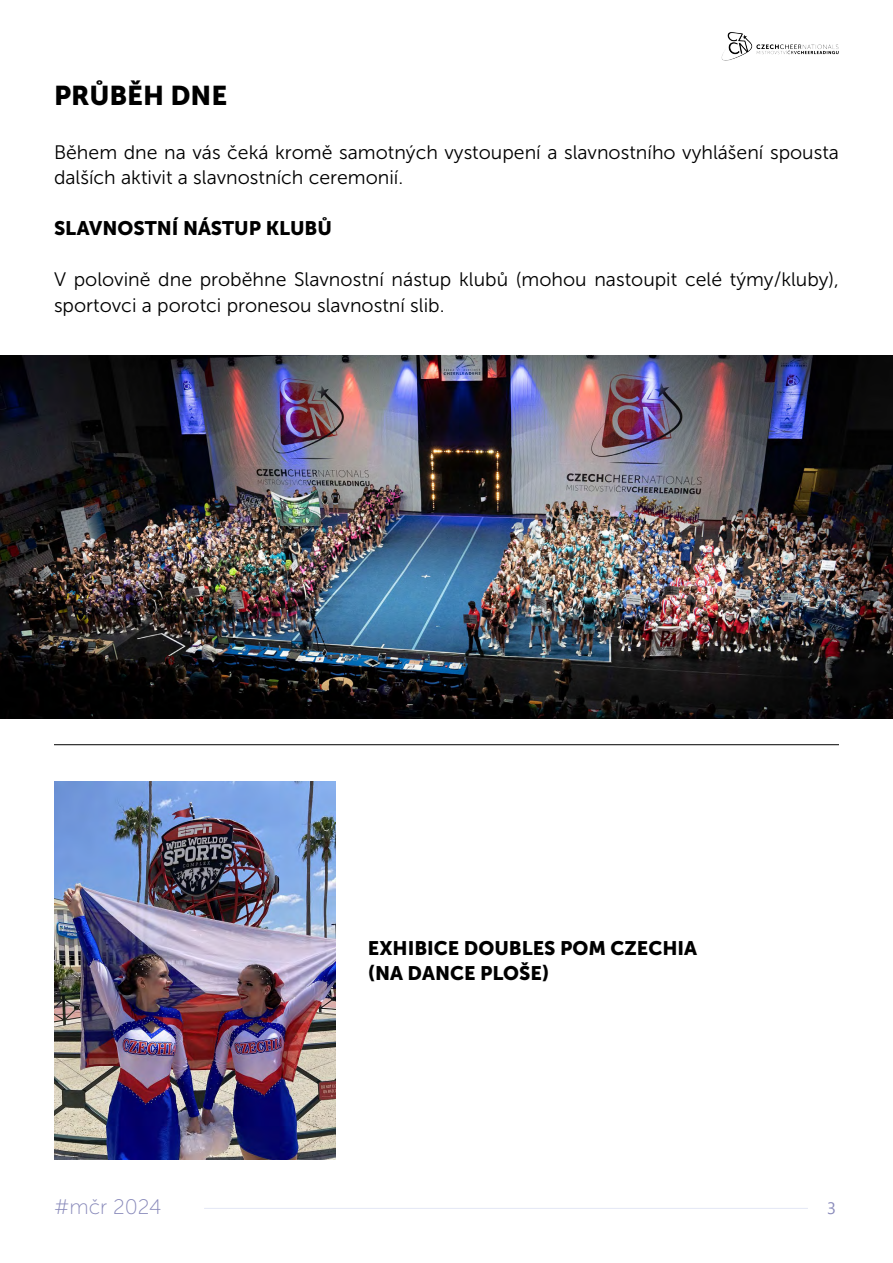
<style>
.page{position:relative;width:893px;height:1263px;background:#fff}
.page>*{position:absolute;margin:0;border:0;box-sizing:border-box;transform-origin:0 0}
.t1{font:27px "Museo Sans 900";color:#000}
.t2{font:21px "Museo Sans 100";color:#8889ba}
.t3{font:19.5px/25.5px "Museo Sans 300";color:#000}
.t4{font:19.5px "Museo Sans 900";color:#000}
.t5{font:16.5px "Gadugi";color:#8889ba}
</style>
<div class="page">
<hr style="left:204px;top:1208px;width:604px;height:1px;background:#e6e9f6">
<img style="left:721px;top:32px;width:118px;height:29px">
<img style="left:0;top:355px;width:893px;height:364px">
<img style="left:54px;top:781px;width:282px;height:379px">
<hr style="left:54px;top:744px;width:785px;height:1px;background:#000">
<h1 class="t1" style="left:54px;top:81px;width:175px">PRŮBĚH DNE</h1>
<p class="t3" style="left:54px;top:139px;width:786px">Během dne na vás čeká kromě samotných vystoupení a slavnostního vyhlášení spousta dalších aktivit a slavnostních ceremonií.</p>
<p class="t4" style="left:54px;top:217px;width:25px">SLAVNOSTNÍ</p>
<p class="t4" style="left:183px;top:217px;width:42px">NÁSTUP</p>
<p class="t4" style="left:266px;top:217px;width:27px">KLUBŮ</p>
<p class="t3" style="left:54px;top:267px;width:786px">V polovině dne proběhne Slavnostní nástup klubů (mohou nastoupit celé týmy/kluby), sportovci a porotci pronesou slavnostní slib.</p>
<p class="t4" style="left:368px;top:937px;width:37px">EXHIBICE</p>
<p class="t4" style="left:464px;top:937px;width:29px">DOUBLES</p>
<p class="t4" style="left:560px;top:937px;width:139px">POM CZECHIA</p>
<p class="t4" style="left:368px;top:962px;width:54px">(NA DANCE</p>
<p class="t4" style="left:480px;top:962px;width:14px">PLO</p>
<p class="t4" style="left:519px;top:962px;width:32px">ŠE)</p>
<p class="t2" style="left:54px;top:1196px;width:109px">#mčr 2024</p>
<p class="t5" style="left:827px;top:1198px;width:10px">3</p>
</div>
